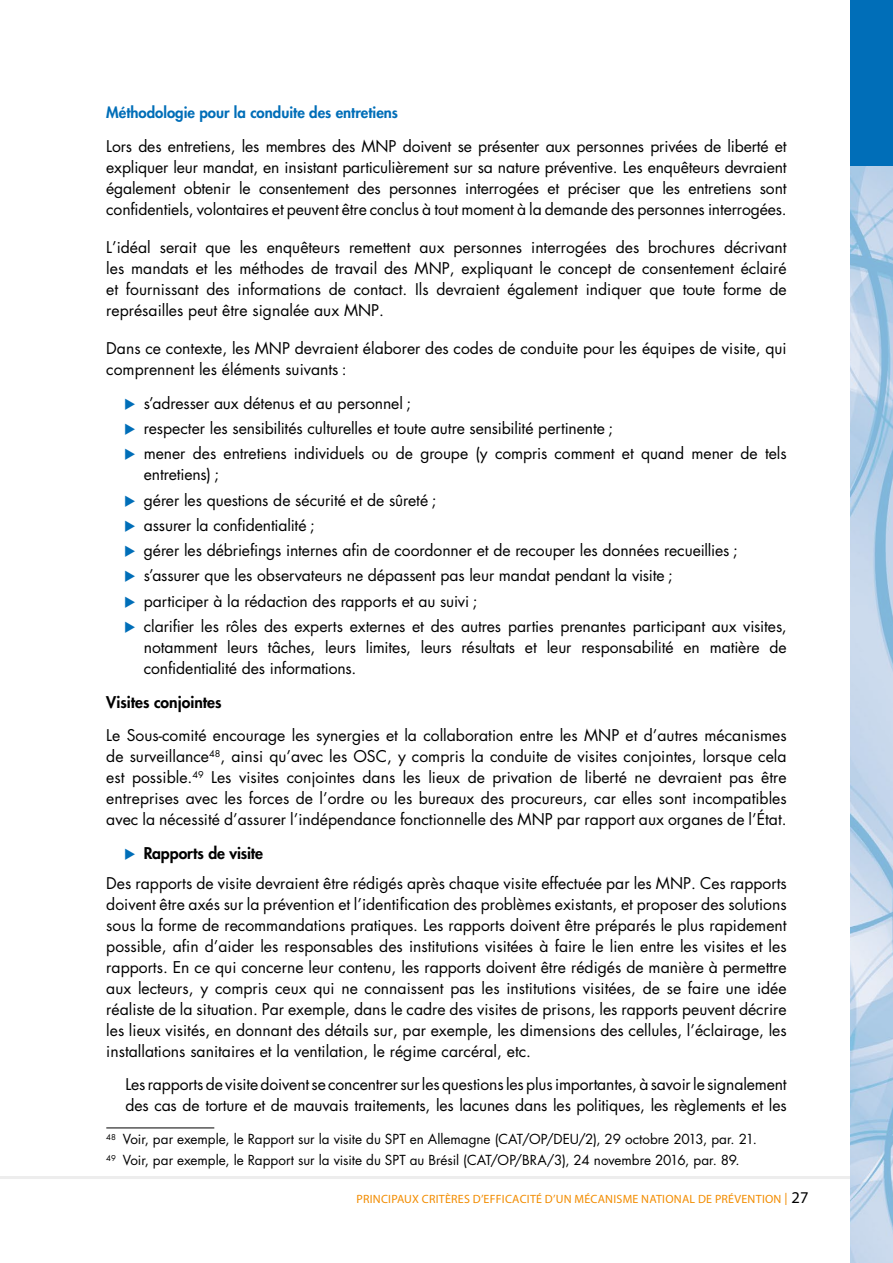
<style>
.page{position:relative;width:893px;height:1263px;background:#fff}
.page>*{position:absolute;margin:0;border:0;box-sizing:border-box;transform-origin:0 0}
.t1{font:15.75px/21px "Futura";letter-spacing:-.005em;color:#000;text-align:justify}
.t2{font:800 15.75px "Futura";color:#000}
.t3{font:800 15px "Futura";color:#006eb8}
.t4{font:13.5px/20.7px "Futura";color:#000}
.t5{font:12px "Myriad Pro";letter-spacing:.02em;color:#f28c00}
.s1{color:#006eb8}
.s2{font-weight:800}
.s3{font-weight:300;font-size:18px}
.s4{font-size:16.5px;color:#000}
</style>
<div class="page">
<hr style="left:0;top:1176px;width:893px;height:3px;background:#ededed">
<img style="left:850px;top:166px;width:43px;height:1097px">
<div style="left:850px;top:0;width:43px;height:166px;background:#006eb8"></div>
<hr style="left:106px;top:1128px;width:108px;height:1px;background:#000">
<p class="t3" style="left:106px;top:103px;width:293px">Méthodologie pour la conduite des entretiens</p>
<p class="t1" style="left:106px;top:136px;width:682px">Lors des entretiens, les membres des MNP doivent se présenter aux personnes privées de liberté et expliquer leur mandat, en insistant particulièrement sur sa nature préventive. Les enquêteurs devraient également obtenir le consentement des personnes interrogées et préciser que les entretiens sont confidentiels, volontaires et peuvent être conclus à tout moment à la demande des personnes interrogées.</p>
<p class="t1" style="left:106px;top:237px;width:682px">L’idéal serait que les enquêteurs remettent aux personnes interrogées des brochures décrivant les mandats et les méthodes de travail des MNP, expliquant le concept de consentement éclairé et fournissant des informations de contact. Ils devraient également indiquer que toute forme de représailles peut être signalée aux MNP.</p>
<p class="t1" style="left:106px;top:338px;width:682px">Dans ce contexte, les MNP devraient élaborer des codes de conduite pour les équipes de visite, qui comprennent les éléments suivants :</p>
<p class="t1" style="left:124px;top:393px;width:288px"><span class="s1">◆</span> s’adresser aux détenus et au personnel ;</p>
<p class="t1" style="left:124px;top:418px;width:490px"><span class="s1">◆</span> respecter les sensibilités culturelles et toute autre sensibilité pertinente ;</p>
<p class="t1" style="left:144px;top:443px;width:644px;text-indent:-19px"><span class="s1">◆</span> mener des entretiens individuels ou de groupe (y compris comment et quand mener de tels entretiens) ;</p>
<p class="t1" style="left:124px;top:489px;width:313px"><span class="s1">◆</span> gérer les questions de sécurité et de sûreté ;</p>
<p class="t1" style="left:124px;top:515px;width:192px"><span class="s1">◆</span> assurer la confidentialité ;</p>
<p class="t1" style="left:124px;top:540px;width:615px"><span class="s1">◆</span> gérer les débriefings internes afin de coordonner et de recouper les données recueillies ;</p>
<p class="t1" style="left:124px;top:565px;width:550px"><span class="s1">◆</span> s’assurer que les observateurs ne dépassent pas leur mandat pendant la visite ;</p>
<p class="t1" style="left:124px;top:590px;width:354px"><span class="s1">◆</span> participer à la rédaction des rapports et au suivi ;</p>
<p class="t1" style="left:144px;top:616px;width:644px;text-indent:-19px"><span class="s1">◆</span> clarifier les rôles des experts externes et des autres parties prenantes participant aux visites, notamment leurs tâches, leurs limites, leurs résultats et leur responsabilité en matière de confidentialité des informations.</p>
<p class="t2" style="left:106px;top:692px;width:117px">Visites conjointes</p>
<p class="t1" style="left:106px;top:725px;width:682px">Le Sous-comité encourage les synergies et la collaboration entre les MNP et d’autres mécanismes de surveillance<sup>48</sup>, ainsi qu’avec les OSC, y compris la conduite de visites conjointes, lorsque cela est possible.<sup>49</sup> Les visites conjointes dans les lieux de privation de liberté ne devraient pas être entreprises avec les forces de l’ordre ou les bureaux des procureurs, car elles sont incompatibles avec la nécessité d’assurer l’indépendance fonctionnelle des MNP par rapport aux organes de l’État.</p>
<p class="t1" style="left:106px;top:839px;width:682px;line-height:29.5px;text-indent:18px"><span class="s1">◆</span> <span class="s2">Rapports de visite<br></span>Des rapports de visite devraient être rédigés après chaque visite effectuée par les MNP. Ces rapports</p>
<p class="t1" style="left:106px;top:893px;width:682px">doivent être axés sur la prévention et l’identification des problèmes existants, et proposer des solutions sous la forme de recommandations pratiques. Les rapports doivent être préparés le plus rapidement possible, afin d’aider les responsables des institutions visitées à faire le lien entre les visites et les rapports. En ce qui concerne leur contenu, les rapports doivent être rédigés de manière à permettre aux lecteurs, y compris ceux qui ne connaissent pas les institutions visitées, de se faire une idée réaliste de la situation. Par exemple, dans le cadre des visites de prisons, les rapports peuvent décrire les lieux visités, en donnant des détails sur, par exemple, les dimensions des cellules, l’éclairage, les installations sanitaires et la ventilation, le régime carcéral, etc.</p>
<p class="t1" style="left:125px;top:1074px;width:663px">Les rapports de visite doivent se concentrer sur les questions les plus importantes, à savoir le signalement des cas de torture et de mauvais traitements, les lacunes dans les politiques, les règlements et les</p>
<p class="t4" style="left:106px;top:1129px;width:652px"><sup>48</sup> Voir, par exemple, le Rapport sur la visite du SPT en Allemagne (CAT/OP/DEU/2), 29 octobre 2013, par. 21.<br><sup>49</sup> Voir, par exemple, le Rapport sur la visite du SPT au Brésil (CAT/OP/BRA/3), 24 novembre 2016, par. 89.</p>
<p class="t5" style="left:357px;top:1191px;width:453px">PRINCIPAUX CRITÈRES D’EFFICACITÉ D’UN MÉCANISME NATIONAL DE PRÉVENTION <span class="s3">I</span> <span class="s4">27</span></p>
</div>
